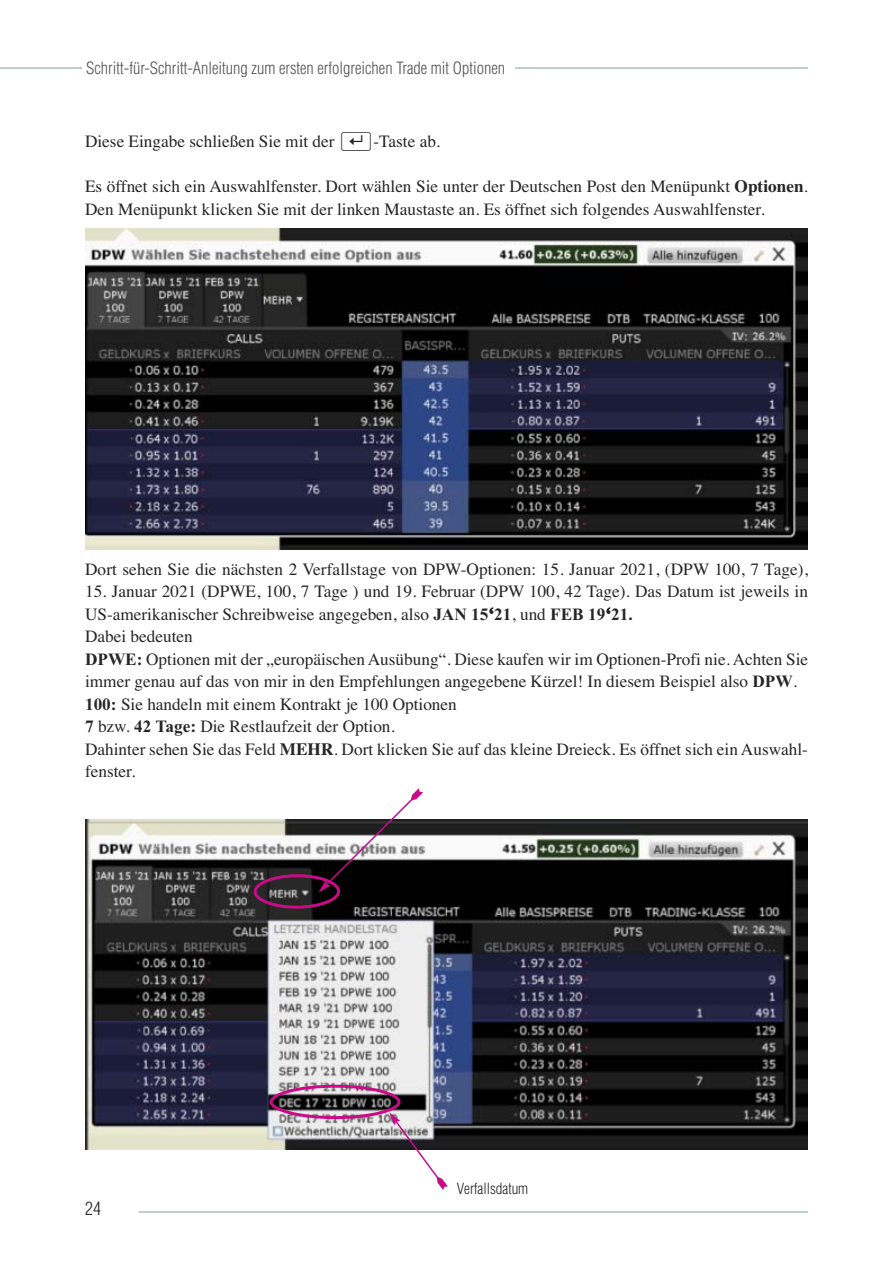
<style>
.page{position:relative;width:893px;height:1263px;background:#fff}
.page>*{position:absolute;margin:0;border:0;box-sizing:border-box;transform-origin:0 0}
.t1{font:300 condensed 18px "Helvetica";color:#272526}
.t2{font:17.25px/22.5px "Times";color:#272526}
.t3{font:300 condensed 16.5px "Helvetica";color:#525152}
.t4{font:300 condensed 15px "Helvetica";color:#272526}
.s1{color:#fff}
.s2{font-family:"Keyboard"}
.s3{font-weight:700}
.s4{font-family:"Times New Roman";font-weight:700}
</style>
<div class="page">
<hr style="left:156px;top:68px;width:652px;height:1px;background:#7e9f9a">
<div style="left:86px;top:59px;width:429px;height:18px;background:#fff"></div>
<hr style="left:0;top:68px;width:82px;height:1px;background:#7e9f9a">
<hr style="left:139px;top:1211px;width:669px;height:1px;background:#7e9f9a">
<img style="left:85px;top:229px;width:723px;height:321px">
<img style="left:85px;top:820px;width:723px;height:329px">
<svg style="left:254px;top:788px;width:169px;height:121px"></svg>
<svg style="left:270px;top:1085px;width:178px;height:105px"></svg>
<p class="t3" style="left:86px;top:59px;width:430px">Schritt-für-Schritt-Anleitung zum ersten erfolgreichen Trade mit Optionen <span class="s1">*</span></p>
<p class="t2" style="left:85px;top:130px;width:357px">Diese Eingabe schließen Sie mit der <span class="s2">(¢)</span>-Taste ab.</p>
<p class="t2" style="left:85px;top:175px;width:724px">Es öffnet sich ein Auswahlfenster. Dort wählen Sie unter der Deutschen Post den Menüpunkt <span class="s3">Optionen</span>.<br>Den Menüpunkt klicken Sie mit der linken Maustaste an. Es öffnet sich folgendes Auswahlfenster.</p>
<p class="t2" style="left:85px;top:558px;width:725px">Dort sehen Sie die nächsten 2 Verfallstage von DPW-Optionen: 15. Januar 2021, (DPW 100, 7 Tage),</p>
<p class="t2" style="left:85px;top:580px;width:725px">15. Januar 2021 (DPWE, 100, 7 Tage ) und 19. Februar (DPW 100, 42 Tage). Das Datum ist jeweils in US-amerikanischer Schreibweise angegeben, also <span class="s4">JAN 15‘21</span>, und <span class="s4">FEB 19‘21.<br></span>Dabei bedeuten<br><span class="s4">DPWE:</span> Optionen mit der „europäischen Ausübung“. Diese kaufen wir im Optionen-Profi nie. Achten Sie immer genau auf das von mir in den Empfehlungen angegebene Kürzel! In diesem Beispiel also <span class="s4">DPW</span>.<br><span class="s4">100:</span> Sie handeln mit einem Kontrakt je 100 Optionen<br><span class="s4">7</span> bzw. <span class="s4">42 Tage:</span> Die Restlaufzeit der Option.<br>Dahinter sehen Sie das Feld <span class="s3">MEHR</span>. Dort klicken Sie auf das kleine Dreieck. Es öffnet sich ein Auswahl&shy;fenster.</p>
<p class="t1" style="left:85px;top:1198px;width:17px">24</p>
<p class="t4" style="left:457px;top:1180px;width:73px">Verfallsdatum</p>
</div>
